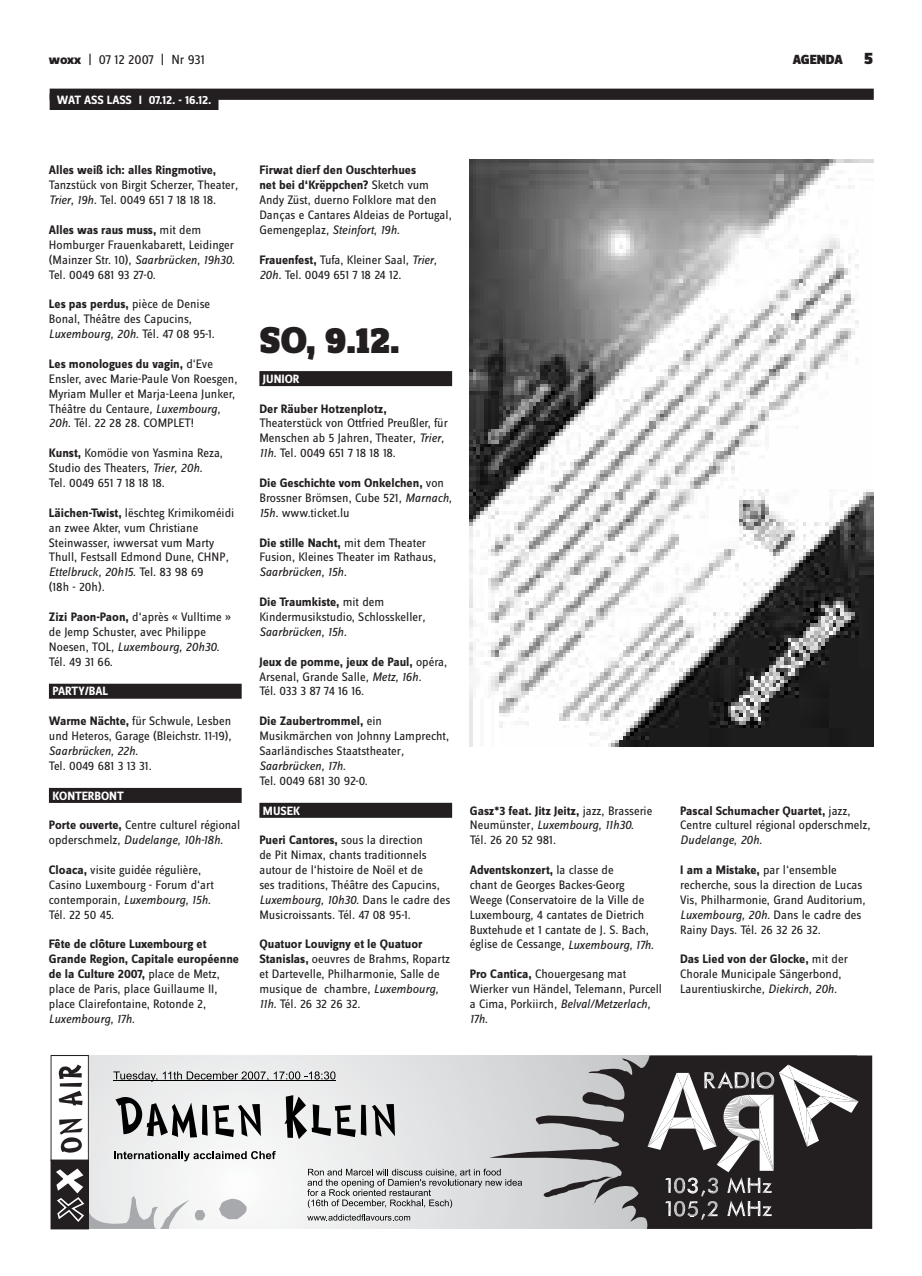
<style>
.page{position:relative;width:922px;height:1276px;background:#fff}
.page>*{position:absolute;margin:0;border:0;box-sizing:border-box;transform-origin:0 0}
.t1{font:900 38.75px "Zine Slab Dis";color:#231f20}
.t2{font:13.75px "Zine Sans Dis";letter-spacing:-.01em;color:#231f20}
.t3{font:900 13.75px "Zine Sans Dis";color:#231f20}
.t4{font:12.75px/14.9px "Zine Sans Dis";color:#231f20}
.t5{font:700 12.75px/14.9px "Zine Sans Dis";color:#231f20}
.t6{font:italic 12.75px "Zine Sans Dis";letter-spacing:-.01em;color:#231f20}
.t7{font:700 12.5px "Zine Sans Dis";color:#fff}
.s1{font-weight:800}
.s2{font-size:17.5px}
.s3{font-weight:700}
.s4{font-style:italic}
.s5{font-weight:400}
</style>
<div class="page">
<div style="left:50px;top:89px;width:823px;height:11px;background:#231f20"></div>
<div style="left:50px;top:94px;width:168px;height:16px;background:#231f20"></div>
<div style="left:49px;top:684px;width:192px;height:15px;background:#231f20"></div>
<div style="left:49px;top:788px;width:192px;height:15px;background:#231f20"></div>
<div style="left:259px;top:371px;width:193px;height:15px;background:#231f20"></div>
<div style="left:259px;top:803px;width:193px;height:15px;background:#231f20"></div>
<svg style="left:89px;top:1055px;width:400px;height:9px;background:#e4e5e6"></svg>
<div style="left:51px;top:1055px;width:38px;height:106px;border:1px solid #231f20"></div>
<div style="left:51px;top:1160px;width:37px;height:69px;border:1px solid #231f20"></div>
<svg style="left:489px;top:1055px;width:383px;height:174px;background:#818081"></svg>
<svg style="left:647px;top:1064px;width:211px;height:155px"></svg>
<svg style="left:53px;top:1064px;width:469px;height:165px"></svg>
<img style="left:469px;top:159px;width:403px;height:587px">
<p class="t2" style="left:49px;top:55px;width:157px"><span class="s1">woxx</span> | 07 12 2007 | Nr 931</p>
<p class="t3" style="left:792px;top:55px;width:82px">AGENDA <span class="s2">5</span></p>
<p class="t7" style="left:57px;top:95px;width:156px">WAT ASS LASS I 07.12. - 16.12.</p>
<p class="t4" style="left:49px;top:164px;width:190px"><span class="s3">Alles weiß ich: alles Ringmotive,<br></span>Tanzstück von Birgit Scherzer, Theater<span class="s4">,<br>Trier, 19h.</span> Tel. 0049 651 7 18 18 18.</p>
<p class="t4" style="left:49px;top:223px;width:187px"><span class="s3">Alles was raus muss,</span> mit dem<br>Homburger Frauenkabarett, Leidinger (Mainzer Str. 10)<span class="s4">, Saarbrücken, 19h30.<br></span>Tel. 0049 681 93 27-0.</p>
<p class="t4" style="left:49px;top:298px;width:167px"><span class="s3">Les pas perdus,</span> pièce de Denise<br>Bonal, Théâtre des Capucins<span class="s4">,<br>Luxembourg, 20h.</span> Tél. 47 08 95-1.</p>
<p class="t4" style="left:49px;top:357px;width:190px"><span class="s3">Les monologues du vagin,</span> d‘Eve Ensler, avec Marie-Paule Von Roesgen, Myriam Muller et Marja-Leena Junker, Théâtre du Centaure<span class="s4">, Luxembourg, 20h.</span> Tél. 22 28 28. COMPLET!</p>
<p class="t4" style="left:49px;top:447px;width:175px"><span class="s3">Kunst,</span> Komödie von Yasmina Reza,<br>Studio des Theaters<span class="s4">, Trier, 20h.<br></span>Tel. 0049 651 7 18 18 18.</p>
<p class="t4" style="left:49px;top:506px;width:187px"><span class="s3">Läichen-Twist,</span> lëschteg Krimikoméidi an zwee Akter, vum Christiane<br>Steinwasser, iwwersat vum Marty<br>Thull, Festsall Edmond Dune, CHNP<span class="s4">,<br>Ettelbruck, 20h15.</span> Tel. 83 98 69<br>(18h - 20h).</p>
<p class="t4" style="left:49px;top:610px;width:184px"><span class="s3">Zizi Paon-Paon,</span> d‘après « Vulltime » de Jemp Schuster, avec Philippe<br>Noesen, TOL<span class="s4">, Luxembourg, 20h30.<br></span>Tél. 49 31 66.</p>
<p class="t7" style="left:52px;top:686px;width:57px">PARTY/BAL</p>
<p class="t4" style="left:49px;top:715px;width:184px;text-align:justify"><span class="s3">Warme Nächte,</span> für Schwule, Lesben und Heteros, Garage (Bleichstr. 11-19)<span class="s4">, Saarbrücken, 22h.</span></p>
<p class="t4" style="left:49px;top:759px;width:104px">Tel. 0049 681 3 13 31.</p>
<p class="t7" style="left:52px;top:790px;width:73px">KONTERBONT</p>
<p class="t4" style="left:49px;top:819px;width:193px"><span class="s3">Porte ouverte,</span> Centre culturel régional opderschmelz<span class="s4">, Dudelange, 10h-18h.</span></p>
<p class="t4" style="left:49px;top:863px;width:166px"><span class="s3">Cloaca,</span> visite guidée régulière,<br>Casino Luxembourg - Forum d‘art contemporain<span class="s4">, Luxembourg, 15h.<br></span>Tél. 22 50 45.</p>
<p class="t5" style="left:49px;top:938px;width:192px">Fête de clôture Luxembourg et Grande Region, Capitale européenne de la Culture 2007, <span class="s5">place de Metz, place de Paris, place Guillaume II, place Clairefontaine, Rotonde 2,</span></p>
<p class="t6" style="left:49px;top:1014px;width:87px">Luxembourg, 17h.</p>
<p class="t4" style="left:259px;top:164px;width:194px"><span class="s3">Firwat dierf den Ouschterhues<br>net bei d‘Krëppchen?</span> Sketch vum Andy Züst, duerno Folklore mat den Danças e Cantares Aldeias de Portugal, Gemengeplaz<span class="s4">, Steinfort, 19h.</span></p>
<p class="t4" style="left:259px;top:253px;width:179px"><span class="s3">Frauenfest,</span> Tufa, Kleiner Saal<span class="s4">, Trier,<br>20h.</span> Tel. 0049 651 7 18 24 12.</p>
<h1 class="t1" style="left:259px;top:320px;width:142px">SO, 9.12.</h1>
<p class="t7" style="left:263px;top:374px;width:38px">JUNIOR</p>
<p class="t5" style="left:259px;top:402px;width:129px">Der Räuber Hotzenplotz,</p>
<p class="t4" style="left:259px;top:417px;width:190px">Theaterstück von Ottfried Preußler, für<br>Menschen ab 5 Jahren, Theater<span class="s4">, Trier,<br>11h.</span> Tel. 0049 651 7 18 18 18.</p>
<p class="t4" style="left:259px;top:476px;width:194px"><span class="s3">Die Geschichte vom Onkelchen,</span> von<br>Brossner Brömsen, Cube 521<span class="s4">, Marnach,<br>15h.</span> www.ticket.lu</p>
<p class="t4" style="left:259px;top:536px;width:178px"><span class="s3">Die stille Nacht,</span> mit dem Theater<br>Fusion, Kleines Theater im Rathaus<span class="s4">,<br>Saarbrücken, 15h.</span></p>
<p class="t4" style="left:259px;top:596px;width:167px"><span class="s3">Die Traumkiste,</span> mit dem<br>Kindermusikstudio, Schlosskeller<span class="s4">,<br>Saarbrücken, 15h.</span></p>
<p class="t4" style="left:259px;top:655px;width:189px"><span class="s3">Jeux de pomme, jeux de Paul,</span> opéra,<br>Arsenal, Grande Salle<span class="s4">, Metz, 16h.<br></span>Tél. 033 3 87 74 16 16.</p>
<p class="t4" style="left:259px;top:715px;width:191px"><span class="s3">Die Zaubertrommel,</span> ein<br>Musikmärchen von Johnny Lamprecht,<br>Saarländisches Staatstheater<span class="s4">,<br>Saarbrücken, 17h.</span></p>
<p class="t4" style="left:259px;top:774px;width:110px">Tel. 0049 681 30 92-0.</p>
<p class="t7" style="left:263px;top:805px;width:39px">MUSEK</p>
<p class="t4" style="left:259px;top:834px;width:192px"><span class="s3">Pueri Cantores,</span> sous la direction<br>de Pit Nimax, chants traditionnels autour de l‘histoire de Noël et de<br>ses traditions, Théâtre des Capucins<span class="s4">, Luxembourg, 10h30.</span> Dans le cadre des Musicroissants. Tél. 47 08 95-1.</p>
<p class="t4" style="left:259px;top:938px;width:192px"><span class="s3">Quatuor Louvigny et le Quatuor<br>Stanislas,</span> oeuvres de Brahms, Ropartz et Dartevelle, Philharmonie, Salle de musique de chambre<span class="s4">, Luxembourg,<br>11h.</span> Tél. 26 32 26 32.</p>
<p class="t4" style="left:469px;top:804px;width:184px"><span class="s3">Gasz*3 feat. Jitz Jeitz,</span> jazz, Brasserie<br>Neumünster<span class="s4">, Luxembourg, 11h30.<br></span>Tél. 26 20 52 981.</p>
<p class="t4" style="left:469px;top:863px;width:186px"><span class="s3">Adventskonzert,</span> la classe de<br>chant de Georges Backes-Georg Weege (Conservatoire de la Ville de Luxembourg, 4 cantates de Dietrich Buxtehude et 1 cantate de J. S. Bach, église de Cessange<span class="s4">, Luxembourg, 17h.</span></p>
<p class="t4" style="left:469px;top:968px;width:194px"><span class="s3">Pro Cantica,</span> Chouergesang mat<br>Wierker vun Händel, Telemann, Purcell a Cima, Porkiirch<span class="s4">, Belval/Metzerlach,<br>17h.</span></p>
<p class="t4" style="left:680px;top:804px;width:192px"><span class="s3">Pascal Schumacher Quartet,</span> jazz,<br>Centre culturel régional opderschmelz<span class="s4">,<br>Dudelange, 20h.</span></p>
<p class="t4" style="left:680px;top:863px;width:187px"><span class="s3">I am a Mistake,</span> par l‘ensemble recherche, sous la direction de Lucas Vis, Philharmonie, Grand Auditorium<span class="s4">, Luxembourg, 20h.</span> Dans le cadre des Rainy Days. Tél. 26 32 26 32.</p>
<p class="t4" style="left:680px;top:953px;width:169px"><span class="s3">Das Lied von der Glocke,</span> mit der<br>Chorale Municipale Sängerbond,<br>Laurentiuskirche<span class="s4">, Diekirch, 20h.</span></p>
</div>
